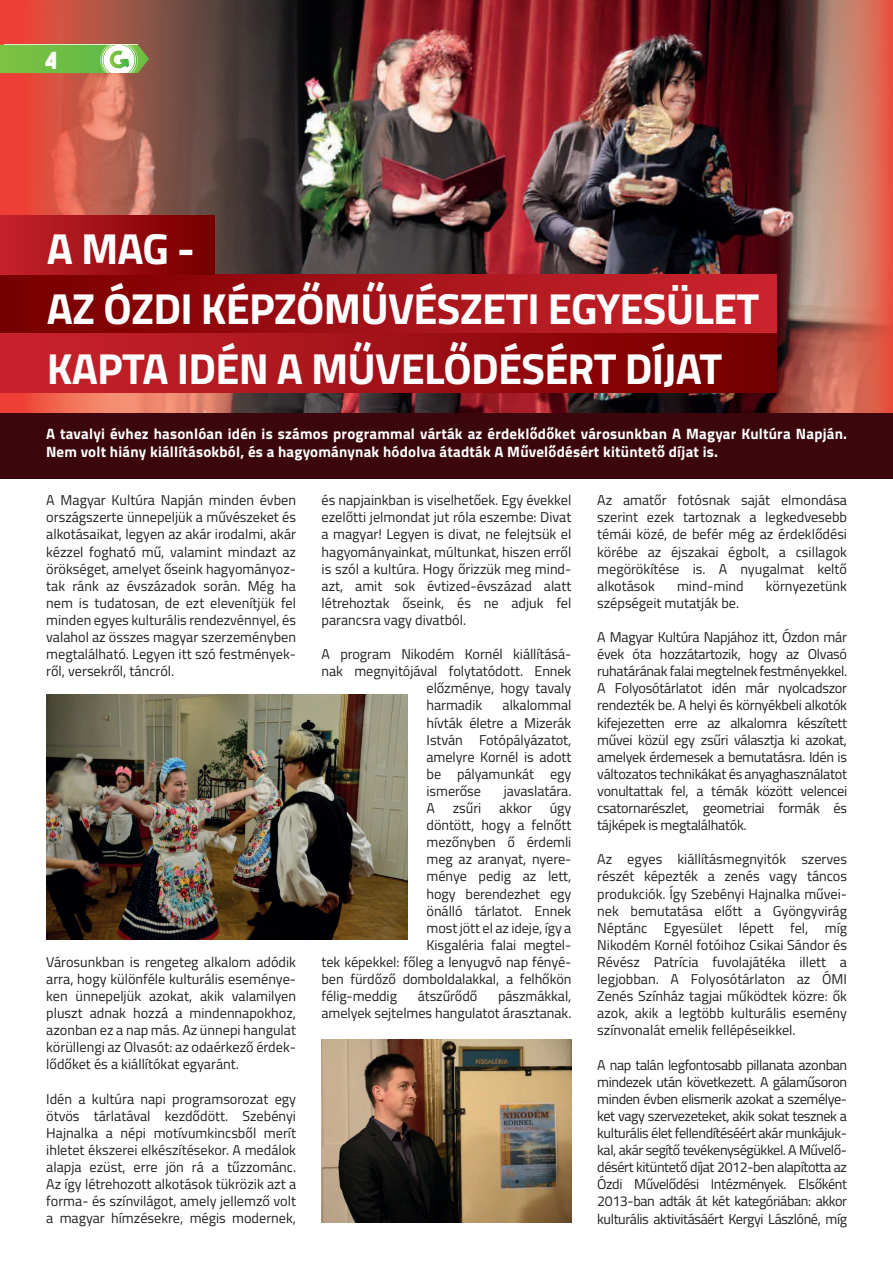
<style>
.page{position:relative;width:893px;height:1263px;background:#fff}
.page>*{position:absolute;margin:0;border:0;box-sizing:border-box;transform-origin:0 0}
.t1{font:700 43.5px/59.6px "Titillium Web";letter-spacing:-.02em;color:#fff}
.t2{font:23.4px "The Bold Font";color:#fff}
.t3{font:700 15px/18px "Titillium Web";letter-spacing:.015em;color:#fff}
.t4{font:14.25px/17.1px "Titillium Web";letter-spacing:-.005em;color:#231f20;text-align:justify}
</style>
<div class="page">
<img style="left:308px;top:0;width:469px;height:413px">
<svg style="left:0;top:0;width:308px;height:413px;background:#884940"></svg>
<svg style="left:0;top:45px;width:149px;height:28px;background:#86c45f"></svg>
<div style="left:0;top:275px;width:777px;height:59px;background:linear-gradient(to right,#780000,#ce2530)"></div>
<div style="left:0;top:333px;width:777px;height:59px;background:linear-gradient(to right,#cc242f,#750000)"></div>
<div style="left:0;top:215px;width:215px;height:60px;background:linear-gradient(to right,#c7222c,#750000)"></div>
<svg style="left:777px;top:0;width:116px;height:413px;background:#ae685a"></svg>
<div style="left:0;top:413px;width:893px;height:65px;background:#3b060c"></div>
<img style="left:47px;top:694px;width:360px;height:245px">
<img style="left:322px;top:1040px;width:250px;height:182px">
<h2 class="t2" style="left:45px;top:45px;width:14px">4</h2>
<h1 class="t1" style="left:47px;top:217px;width:714px">A MAG -<br>AZ ÓZDI KÉPZŐMŰVÉSZETI EGYESÜLET<br>KAPTA IDÉN A MŰVELŐDÉSÉRT DÍJAT</h1>
<p class="t3" style="left:46px;top:424px;width:802px">A tavalyi évhez hasonlóan idén is számos programmal várták az érdeklődőket városunkban A Magyar Kultúra Napján.<br>Nem volt hiány kiállításokból, és a hagyománynak hódolva átadták A Művelődésért kitüntető díjat is.</p>
<p class="t4" style="left:46px;top:491px;width:251px">A Magyar Kultúra Napján minden évben országszerte ünnepeljük a művészeket és alkotásaikat, legyen az akár irodalmi, akár kézzel fogható mű, valamint mindazt az örökséget, amelyet őseink hagyományoz&shy;tak ránk az évszázadok során. Még ha nem is tudatosan, de ezt elevenítjük fel minden egyes kulturális rendezvénnyel, és valahol az összes magyar szerzeményben megtalálható. Legyen itt szó festmények&shy;ről, versekről, táncról.</p>
<p class="t4" style="left:46px;top:952px;width:251px">Városunkban is rengeteg alkalom adódik arra, hogy különféle kulturális eseménye&shy;ken ünnepeljük azokat, akik valamilyen pluszt adnak hozzá a mindennapokhoz, azonban ez a nap más. Az ünnepi hangulat körüllengi az Olvasót: az odaérkező érdek&shy;lődőket és a kiállítókat egyaránt.</p>
<p class="t4" style="left:46px;top:1089px;width:251px">Idén a kultúra napi programsorozat egy ötvös tárlatával kezdődött. Szebényi Hajnalka a népi motívumkincsből merít ihletet ékszerei elkészítésekor. A medálok alapja ezüst, erre jön rá a tűzzománc.<br>Az így létrehozott alkotások tükrözik azt a forma- és színvilágot, amely jellemző volt a magyar hímzésekre, mégis modernek,</p>
<p class="t4" style="left:322px;top:491px;width:251px">és napjainkban is viselhetőek. Egy évekkel ezelőtti jelmondat jut róla eszembe: Divat a magyar! Legyen is divat, ne felejtsük el hagyományainkat, múltunkat, hiszen erről is szól a kultúra. Hogy őrizzük meg mind&shy;azt, amit sok évtized-évszázad alatt létrehoztak őseink, és ne adjuk fel parancsra vagy divatból.</p>
<p class="t4" style="left:322px;top:645px;width:251px">A program Nikodém Kornél kiállításá-</p>
<p class="t4" style="left:322px;top:662px;width:251px">nak megnyitójával folytatódott. Ennek</p>
<p class="t4" style="left:427px;top:679px;width:146px">előzménye, hogy tavaly</p>
<p class="t4" style="left:427px;top:696px;width:57px">harmadik</p>
<p class="t4" style="left:427px;top:696px;width:146px;text-indent:76px">alkalommal hívták életre a Mizerák István Fotópályázatot, amelyre Kornél is adott be pályamunkát egy ismerőse</p>
<p class="t4" style="left:504px;top:782px;width:69px">javaslatára.</p>
<p class="t4" style="left:427px;top:799px;width:10px">A</p>
<p class="t4" style="left:453px;top:799px;width:30px">zsűri</p>
<p class="t4" style="left:499px;top:799px;width:34px">akkor</p>
<p class="t4" style="left:550px;top:799px;width:23px">úgy</p>
<p class="t4" style="left:427px;top:816px;width:146px">döntött, hogy a felnőtt</p>
<p class="t4" style="left:427px;top:833px;width:146px">mezőnyben ő érdemli</p>
<p class="t4" style="left:427px;top:850px;width:146px">meg az aranyat, nyere-</p>
<p class="t4" style="left:427px;top:867px;width:146px">ménye pedig az lett,</p>
<p class="t4" style="left:427px;top:884px;width:146px">hogy berendezhet egy</p>
<p class="t4" style="left:427px;top:901px;width:146px">önálló tárlatot. Ennek</p>
<p class="t4" style="left:427px;top:918px;width:146px">most jött el az ideje, így a</p>
<p class="t4" style="left:427px;top:936px;width:146px">Kisgaléria falai megtel-</p>
<p class="t4" style="left:322px;top:953px;width:251px">tek képekkel: főleg a lenyugvó nap fényé-</p>
<p class="t4" style="left:322px;top:970px;width:251px">ben fürdőző domboldalakkal, a felhőkön</p>
<p class="t4" style="left:322px;top:987px;width:77px">félig-meddig</p>
<p class="t4" style="left:418px;top:987px;width:61px">átszűrődő</p>
<p class="t4" style="left:322px;top:987px;width:251px;text-align:right">pászmákkal,<br>amelyek sejtelmes hangulatot árasztanak.</p>
<p class="t4" style="left:597px;top:491px;width:251px">Az amatőr fotósnak saját elmondása szerint ezek tartoznak a legkedvesebb témái közé, de befér még az érdeklődési körébe az éjszakai égbolt, a csillagok megörökítése is. A nyugalmat keltő alkotások</p>
<p class="t4" style="left:677px;top:576px;width:68px">mind-mind</p>
<p class="t4" style="left:766px;top:576px;width:83px">környezetünk</p>
<p class="t4" style="left:597px;top:594px;width:143px">szépségeit mutatják be.</p>
<p class="t4" style="left:597px;top:628px;width:251px">A Magyar Kultúra Napjához itt, Ózdon már évek óta hozzátartozik, hogy az Olvasó ruhatárának falai megtelnek festményekkel.<br>A Folyosótárlatot idén már nyolcadszor rendezték be. A helyi és környékbeli alkotók kifejezetten erre az alkalomra készített művei közül egy zsűri választja ki azokat, amelyek érdemesek a bemutatásra. Idén is változatos technikákat és anyaghasználatot vonultattak fel, a témák között velencei csatornarészlet, geometriai formák és tájképek is megtalálhatók.</p>
<p class="t4" style="left:597px;top:850px;width:251px">Az egyes kiállításmegnyitók szerves részét képezték a zenés vagy táncos produkciók. Így Szebényi Hajnalka művei&shy;nek bemutatása előtt a Gyöngyvirág Néptánc Egyesület lépett fel, míg Nikodém Kornél fotóihoz Csikai Sándor és Révész Patrícia fuvolajátéka illett a legjobban. A Folyosótárlaton az ÓMI Zenés Színház tagjai működtek közre: ők azok, akik a legtöbb kulturális esemény színvonalát emelik fellépéseikkel.</p>
<p class="t4" style="left:597px;top:1055px;width:251px">A nap talán legfontosabb pillanata azonban mindezek után következett. A gálaműsoron minden évben elismerik azokat a személye&shy;ket vagy szervezeteket, akik sokat tesznek a kulturális élet fellendítéséért akár munkájuk&shy;kal, akár segítő tevékenységükkel. A Művelő&shy;désért kitüntető díjat 2012-ben alapította az Ózdi Művelődési Intézmények. Elsőként 2013-ban adták át két kategóriában: akkor kulturális aktivitásáért Kergyi Lászlóné, míg</p>
</div>
